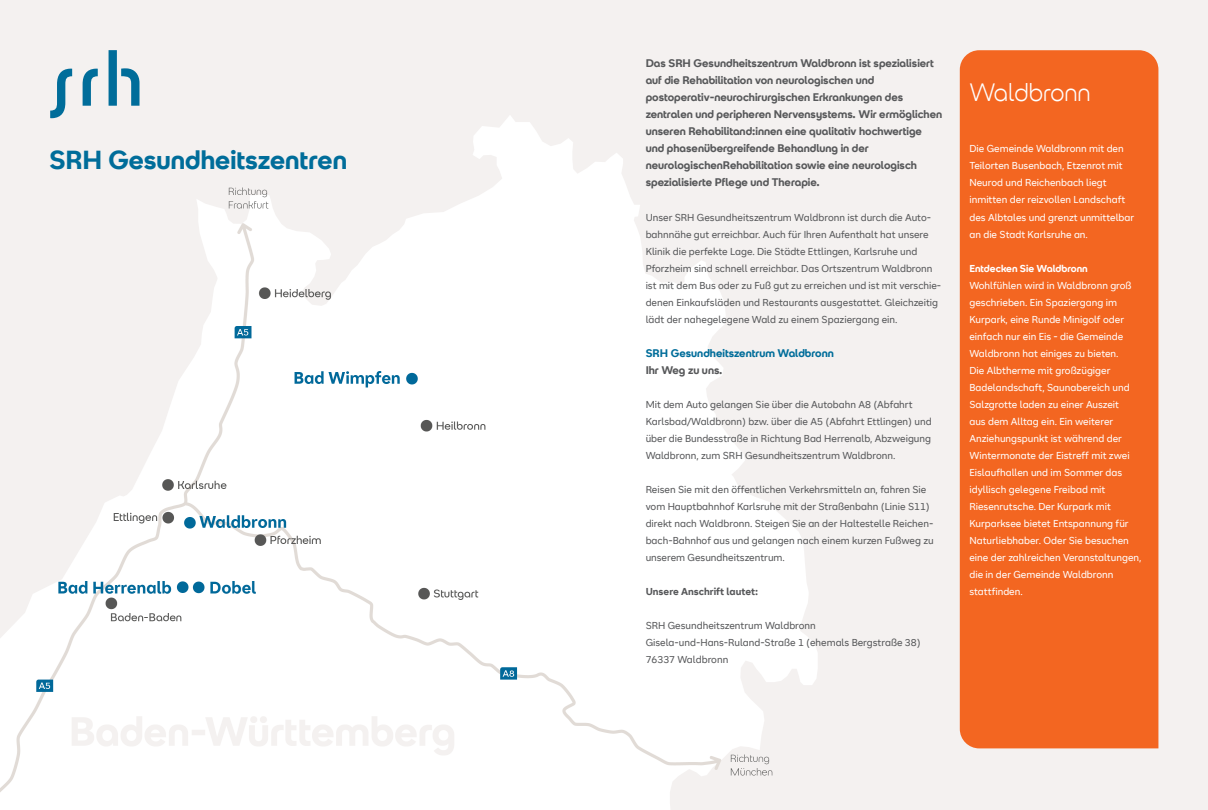
<style>
.page{position:relative;width:1208px;height:810px;background:#fff}
.page>*{position:absolute;margin:0;border:0;box-sizing:border-box;transform-origin:0 0}
.t1{font:700 26px "SRH Headline";color:#006d9a}
.SRH_GE_BR_Headline_S_210x279_4{font:300 25px "SRH Headline";color:#fff}
.SRH_GE_BR_Intro_Copy_bold_210x279_4{font:700 11px/17px "SRH Headline";color:#57585a}
.SRH_GE_BR_Subheadline_210x279_4{font:700 11px "SRH Headline";color:#006d9a}
.SRH_GE_BR_Subheadline_210x279_4-2{font:700 11px "SRH Headline";color:#57585a}
.SRH_GE_BR_Copy_210x279_4{font:10px/17px "SRH Text";color:#57585a}
.SRH_GE_BR_Copy_210x279_4-2{font:10px/17px "SRH Text";color:#fff}
.SRH_GE_BR_Copy_210x279_4-3{font:700 10px "SRH Text";color:#57585a}
.SRH_GE_BR_Copy_210x279_4-4{font:700 10px "SRH Headline";color:#fff}
</style>
<div class="page">
<img style="left:0;top:0;width:1208px;height:809px">
<svg style="left:50px;top:50px;width:89px;height:68px"></svg>
<div style="left:959px;top:50px;width:199px;height:697px;background:#f36621"></div>
<p class="t1" style="left:49px;top:145px;width:299px">SRH Gesundheitszentren</p>
<p class="SRH_GE_BR_Intro_Copy_bold_210x279_4" style="left:645px;top:55px;width:290px">Das SRH Gesundheitszentrum Waldbronn ist spezialisiert</p>
<p class="SRH_GE_BR_Intro_Copy_bold_210x279_4" style="left:645px;top:72px;width:230px">auf die Rehabilitation von neurologischen und</p>
<p class="SRH_GE_BR_Intro_Copy_bold_210x279_4" style="left:645px;top:89px;width:259px">postoperativ-neurochirurgischen Erkrankungen des</p>
<p class="SRH_GE_BR_Intro_Copy_bold_210x279_4" style="left:645px;top:106px;width:298px">zentralen und peripheren Nervensystems. Wir ermöglichen</p>
<p class="SRH_GE_BR_Intro_Copy_bold_210x279_4" style="left:645px;top:123px;width:278px">unseren Rehabilitand:innen eine qualitativ hochwertige</p>
<p class="SRH_GE_BR_Intro_Copy_bold_210x279_4" style="left:645px;top:140px;width:273px">und phasenübergreifende Behandlung in der neurologischenRehabilitation sowie eine neurologisch spezialisierte Pflege und Therapie.</p>
<p class="SRH_GE_BR_Copy_210x279_4" style="left:645px;top:208px;width:297px">Unser SRH Gesundheitszentrum Waldbronn ist durch die Auto&shy;bahnnähe gut erreichbar. Auch für Ihren Aufenthalt hat unsere Klinik die perfekte Lage. Die Städte Ettlingen, Karlsruhe und Pforzheim sind schnell erreichbar. Das Ortszentrum Waldbronn ist mit dem Bus oder zu Fuß gut zu erreichen und ist mit verschie&shy;denen Einkaufsläden und Restaurants ausgestattet. Gleichzeitig lädt der nahegelegene Wald zu einem Spaziergang ein.</p>
<p class="SRH_GE_BR_Subheadline_210x279_4" style="left:645px;top:346px;width:190px">SRH Gesundheitszentrum Waldbronn</p>
<p class="SRH_GE_BR_Subheadline_210x279_4-2" style="left:645px;top:363px;width:78px">Ihr Weg zu uns.</p>
<p class="SRH_GE_BR_Copy_210x279_4" style="left:645px;top:395px;width:287px">Mit dem Auto gelangen Sie über die Autobahn A8 (Abfahrt Karlsbad/Waldbronn) bzw. über die A5 (Abfahrt Ettlingen) und über die Bundesstraße in Richtung Bad Herrenalb, Abzweigung Waldbronn, zum SRH Gesundheitszentrum Waldbronn.</p>
<p class="SRH_GE_BR_Copy_210x279_4" style="left:645px;top:480px;width:289px">Reisen Sie mit den öffentlichen Verkehrsmitteln an, fahren Sie vom Hauptbahnhof Karlsruhe mit der Straßenbahn (Linie S11) direkt nach Waldbronn. Steigen Sie an der Haltestelle Reichen&shy;bach-Bahnhof aus und gelangen nach einem kurzen Fußweg zu unserem Gesundheitszentrum.</p>
<p class="SRH_GE_BR_Copy_210x279_4-3" style="left:645px;top:585px;width:114px">Unsere Anschrift lautet:</p>
<p class="SRH_GE_BR_Copy_210x279_4" style="left:645px;top:617px;width:172px">SRH Gesundheitszentrum Waldbronn</p>
<p class="SRH_GE_BR_Copy_210x279_4" style="left:645px;top:634px;width:276px">Gisela-und-Hans-Ruland-Straße 1 (ehemals Bergstraße 38)</p>
<p class="SRH_GE_BR_Copy_210x279_4" style="left:645px;top:651px;width:84px">76337 Waldbronn</p>
<p class="SRH_GE_BR_Headline_S_210x279_4" style="left:969px;top:78px;width:123px">Waldbronn</p>
<p class="SRH_GE_BR_Copy_210x279_4-2" style="left:969px;top:140px;width:156px">Die Gemeinde Waldbronn mit den</p>
<p class="SRH_GE_BR_Copy_210x279_4-2" style="left:969px;top:157px;width:155px">Teilorten Busenbach, Etzenrot mit</p>
<p class="SRH_GE_BR_Copy_210x279_4-2" style="left:969px;top:174px;width:139px">Neurod und Reichenbach liegt</p>
<p class="SRH_GE_BR_Copy_210x279_4-2" style="left:969px;top:191px;width:157px">inmitten der reizvollen Landschaft</p>
<p class="SRH_GE_BR_Copy_210x279_4-2" style="left:969px;top:208px;width:166px">des Albtales und grenzt unmittelbar an die Stadt Karlsruhe an.</p>
<p class="SRH_GE_BR_Copy_210x279_4-4" style="left:969px;top:262px;width:120px">Entdecken Sie Waldbronn</p>
<p class="SRH_GE_BR_Copy_210x279_4-2" style="left:969px;top:276px;width:164px">Wohlfühlen wird in Waldbronn groß</p>
<p class="SRH_GE_BR_Copy_210x279_4-2" style="left:969px;top:293px;width:149px">geschrieben. Ein Spaziergang im</p>
<p class="SRH_GE_BR_Copy_210x279_4-2" style="left:969px;top:310px;width:156px">Kurpark, eine Runde Minigolf oder</p>
<p class="SRH_GE_BR_Copy_210x279_4-2" style="left:969px;top:327px;width:155px">einfach nur ein Eis - die Gemeinde</p>
<p class="SRH_GE_BR_Copy_210x279_4-2" style="left:969px;top:344px;width:151px">Waldbronn hat einiges zu bieten.</p>
<p class="SRH_GE_BR_Copy_210x279_4-2" style="left:969px;top:361px;width:142px">Die Albtherme mit großzügiger</p>
<p class="SRH_GE_BR_Copy_210x279_4-2" style="left:969px;top:378px;width:162px">Badelandschaft, Saunabereich und</p>
<p class="SRH_GE_BR_Copy_210x279_4-2" style="left:969px;top:395px;width:151px">Salzgrotte laden zu einer Auszeit</p>
<p class="SRH_GE_BR_Copy_210x279_4-2" style="left:969px;top:412px;width:145px">aus dem Alltag ein. Ein weiterer</p>
<p class="SRH_GE_BR_Copy_210x279_4-2" style="left:969px;top:429px;width:154px">Anziehungspunkt ist während der</p>
<p class="SRH_GE_BR_Copy_210x279_4-2" style="left:969px;top:446px;width:162px">Wintermonate der Eistreff mit zwei</p>
<p class="SRH_GE_BR_Copy_210x279_4-2" style="left:969px;top:463px;width:154px">Eislaufhallen und im Sommer das</p>
<p class="SRH_GE_BR_Copy_210x279_4-2" style="left:969px;top:480px;width:138px">idyllisch gelegene Freibad mit</p>
<p class="SRH_GE_BR_Copy_210x279_4-2" style="left:969px;top:497px;width:143px">Riesenrutsche. Der Kurpark mit</p>
<p class="SRH_GE_BR_Copy_210x279_4-2" style="left:969px;top:514px;width:161px">Kurparksee bietet Entspannung für</p>
<p class="SRH_GE_BR_Copy_210x279_4-2" style="left:969px;top:531px;width:161px">Naturliebhaber. Oder Sie besuchen</p>
<p class="SRH_GE_BR_Copy_210x279_4-2" style="left:969px;top:548px;width:174px">eine der zahlreichen Veranstaltungen, die in der Gemeinde Waldbronn stattfinden.</p>
</div>
